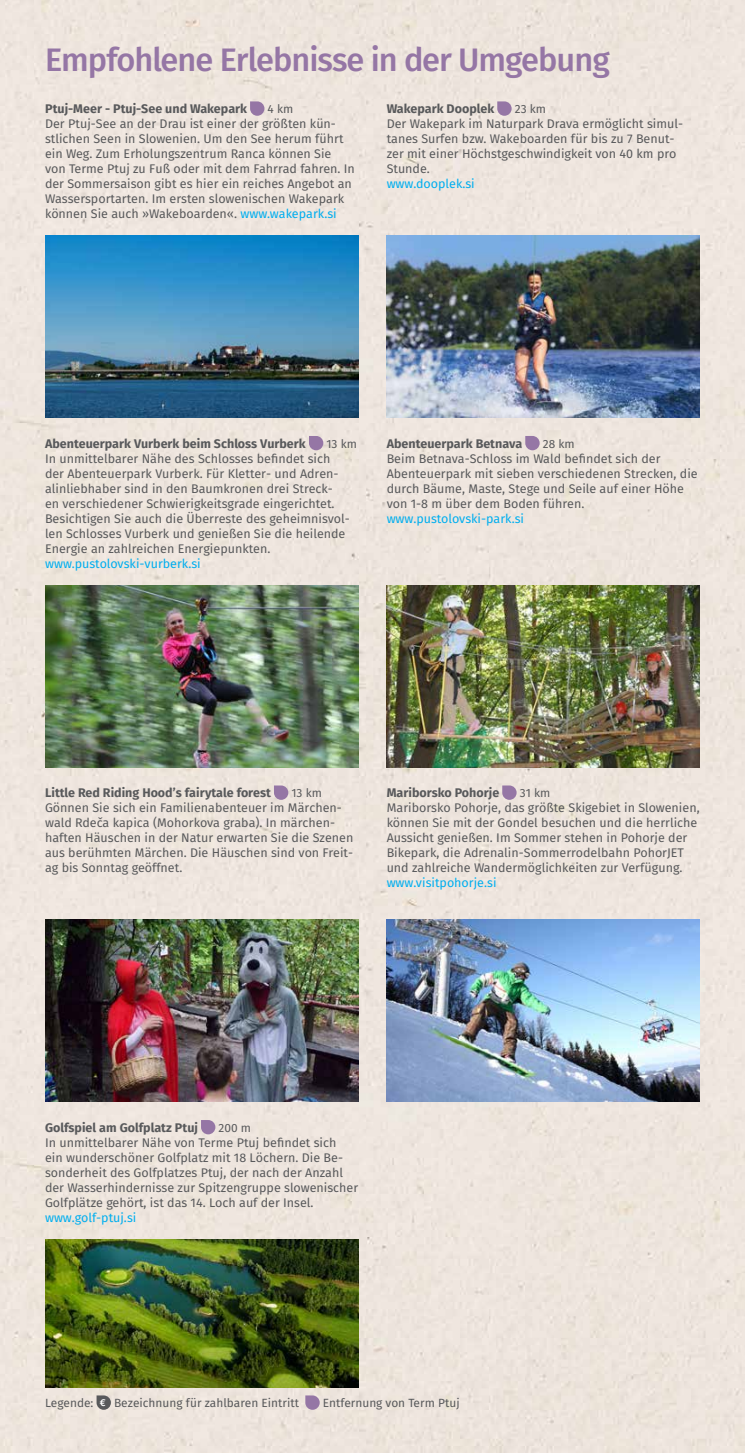
<style>
.page{position:relative;width:745px;height:1453px;background:#fff}
.page>*{position:absolute;margin:0;border:0;box-sizing:border-box;transform-origin:0 0}
.t1{font:500 32.5px "Fira Sans";letter-spacing:-.03em;color:#9576a5}
.t2{font:12.5px/15px "Fira Sans";color:#58595b}
.t3{font:700 12.5px "Fira Sans";color:#58595b}
.t4{font:12.5px "Fira Sans";color:#00aeef}
.t5{font:11.88px "Fira Sans";color:#58595b}
.s1{color:#00aeef}
.s2{font-weight:500;font-size:10px;color:#fff}
</style>
<div class="page">
<div style="left:0;top:0;width:744px;height:1453px;background:#eee5de"></div>
<svg style="left:96px;top:1395px;width:15px;height:15px"></svg>
<svg style="left:305px;top:1395px;width:14px;height:15px"></svg>
<svg style="left:250px;top:101px;width:14px;height:15px"></svg>
<img style="left:45px;top:236px;width:313px;height:182px">
<svg style="left:309px;top:436px;width:14px;height:14px"></svg>
<img style="left:45px;top:585px;width:313px;height:182px">
<svg style="left:274px;top:785px;width:14px;height:15px"></svg>
<img style="left:45px;top:920px;width:313px;height:182px">
<svg style="left:201px;top:1120px;width:14px;height:14px"></svg>
<img style="left:45px;top:1239px;width:313px;height:148px">
<svg style="left:497px;top:101px;width:14px;height:15px"></svg>
<img style="left:386px;top:236px;width:313px;height:182px">
<svg style="left:525px;top:436px;width:14px;height:14px"></svg>
<img style="left:386px;top:585px;width:313px;height:182px">
<svg style="left:502px;top:785px;width:14px;height:15px"></svg>
<img style="left:386px;top:920px;width:313px;height:182px">
<h1 class="t1" style="left:45px;top:37px;width:566px">Empfohlene Erlebnisse in der Umgebung</h1>
<p class="t3" style="left:45px;top:100px;width:203px">Ptuj-Meer - Ptuj-See und Wakepark</p>
<p class="t5" style="left:267px;top:101px;width:27px">4 km</p>
<p class="t2" style="left:45px;top:117px;width:311px">Der Ptuj-See an der Drau ist einer der größten kün&shy;stlichen Seen in Slowenien. Um den See herum führt ein Weg. Zum Erholungszentrum Ranca können Sie von Terme Ptuj zu Fuß oder mit dem Fahrrad fahren. In der Sommersaison gibt es hier ein reiches Angebot an Wassersportarten. Im ersten slowenischen Wakepark können Sie auch »Wakeboarden«. <span class="s1">www.wakepark.si</span></p>
<p class="t3" style="left:386px;top:100px;width:109px">Wakepark Dooplek</p>
<p class="t5" style="left:514px;top:101px;width:33px">23 km</p>
<p class="t2" style="left:386px;top:117px;width:298px">Der Wakepark im Naturpark Drava ermöglicht simul&shy;tanes Surfen bzw. Wakeboarden für bis zu 7 Benut&shy;zer mit einer Höchstgeschwindigkeit von 40 km pro Stunde.</p>
<p class="t4" style="left:386px;top:175px;width:90px">www.dooplek.si</p>
<p class="t3" style="left:45px;top:435px;width:262px">Abenteuerpark Vurberk beim Schloss Vurberk</p>
<p class="t5" style="left:326px;top:435px;width:32px">13 km</p>
<p class="t2" style="left:45px;top:452px;width:306px">In unmittelbarer Nähe des Schlosses befindet sich der Abenteuerpark Vurberk. Für Kletter- und Adren&shy;alinliebhaber sind in den Baumkronen drei Streck&shy;en verschiedener Schwierigkeitsgrade eingerichtet.<br>Besichtigen Sie auch die Überreste des geheimnisvol&shy;len Schlosses Vurberk und genießen Sie die heilende Energie an zahlreichen Energiepunkten.</p>
<p class="t4" style="left:45px;top:555px;width:157px">www.pustolovski-vurberk.si</p>
<p class="t3" style="left:386px;top:435px;width:137px">Abenteuerpark Betnava</p>
<p class="t5" style="left:542px;top:435px;width:33px">28 km</p>
<p class="t2" style="left:386px;top:452px;width:312px">Beim Betnava-Schloss im Wald befindet sich der Abenteuerpark mit sieben verschiedenen Strecken, die durch Bäume, Maste, Stege und Seile auf einer Höhe von 1-8 m über dem Boden führen.</p>
<p class="t4" style="left:386px;top:510px;width:139px">www.pustolovski-park.si</p>
<p class="t3" style="left:45px;top:784px;width:227px">Little Red Riding Hood’s fairytale forest</p>
<p class="t5" style="left:291px;top:785px;width:32px">13 km</p>
<p class="t2" style="left:45px;top:801px;width:310px">Gönnen Sie sich ein Familienabenteuer im Märchen&shy;wald Rdeča kapica (Mohorkova graba). In märchen&shy;haften Häuschen in der Natur erwarten Sie die Szenen aus berühmten Märchen. Die Häuschen sind von Freit&shy;ag bis Sonntag geöffnet.</p>
<p class="t3" style="left:386px;top:784px;width:114px">Mariborsko Pohorje</p>
<p class="t5" style="left:519px;top:785px;width:32px">31 km</p>
<p class="t2" style="left:386px;top:801px;width:314px">Mariborsko Pohorje, das größte Skigebiet in Slowenien, können Sie mit der Gondel besuchen und die herrliche Aussicht genießen. Im Sommer stehen in Pohorje der Bikepark, die Adrenalin-Sommerrodelbahn PohorJET und zahlreiche Wandermöglichkeiten zur Verfügung.</p>
<p class="t4" style="left:386px;top:874px;width:111px">www.visitpohorje.si</p>
<p class="t3" style="left:45px;top:1119px;width:154px">Golfspiel am Golfplatz Ptuj</p>
<p class="t5" style="left:218px;top:1119px;width:34px">200 m</p>
<p class="t2" style="left:45px;top:1136px;width:314px">In unmittelbarer Nähe von Terme Ptuj befindet sich<br>ein wunderschöner Golfplatz mit 18 Löchern. Die Be&shy;sonderheit des Golfplatzes Ptuj, der nach der Anzahl der Wasserhindernisse zur Spitzengruppe slowenischer Golfplätze gehört, ist das 14. Loch auf der Insel.</p>
<p class="t4" style="left:45px;top:1209px;width:93px">www.golf-ptuj.si</p>
<p class="t5" style="left:45px;top:1395px;width:255px">Legende: <span class="s2">€</span> Bezeichnung für zahlbaren Eintritt</p>
<p class="t5" style="left:322px;top:1395px;width:138px">Entfernung von Term Ptuj</p>
</div>
